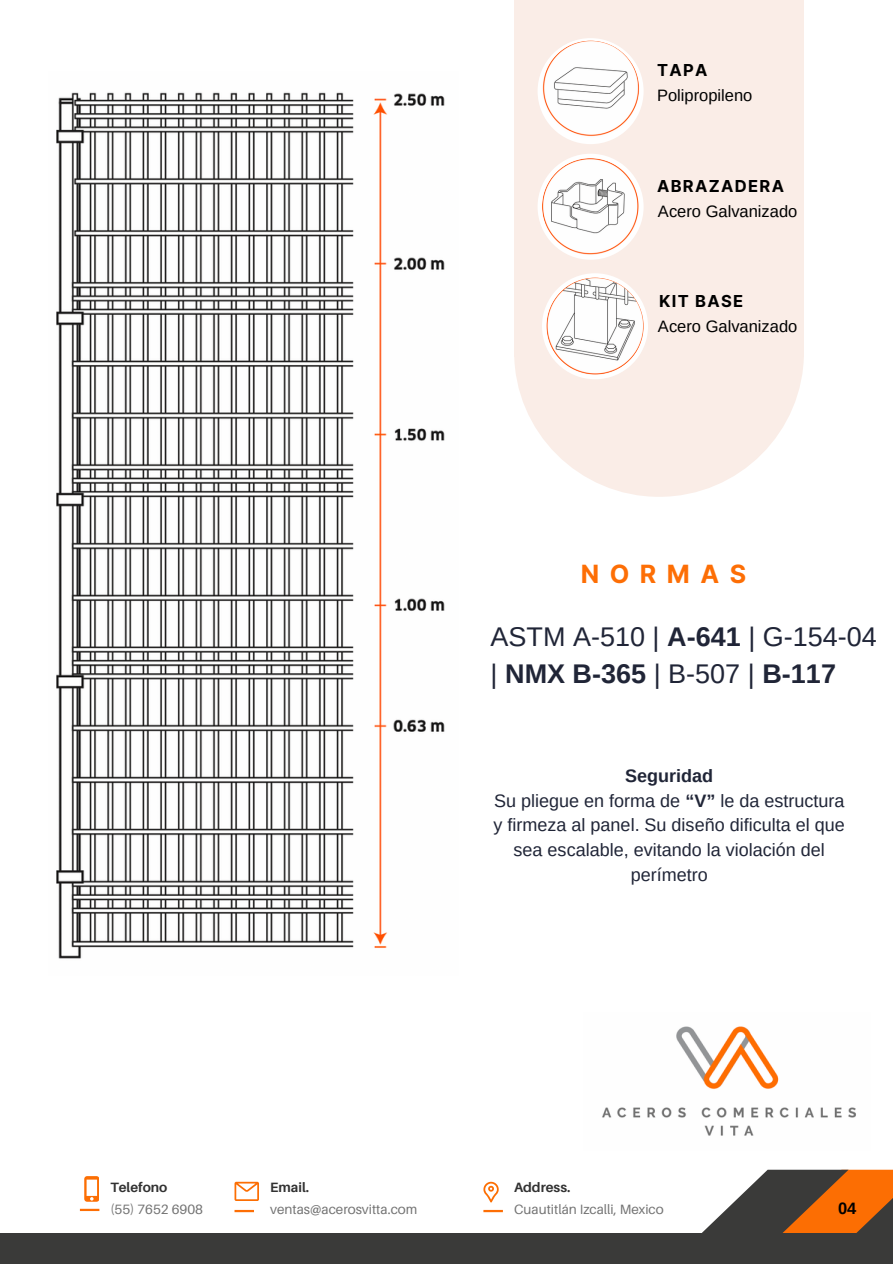
<style>
.page{position:relative;width:893px;height:1264px;background:#fff}
.page>*{position:absolute;margin:0;border:0;box-sizing:border-box;transform-origin:0 0}
.t1{font:27px/37.2px "Arimo";color:#202537}
.t2{font:700 25.2px "Inter";letter-spacing:.42em;color:#fd6e05}
.t3{font:18px/24.8px "Arimo";color:#202537;text-align:center}
.t4{font:700 18px "Arimo";color:#202537}
.t5{font:16.5px "Arimo";color:#000}
.t6{font:700 16.5px "Inter";letter-spacing:.08em;color:#000}
.t7{font:700 16.5px "Arimo";color:#000}
.t8{font:13.5px "Aileron";color:#737373}
.t9{font:700 13.5px "Aileron";color:#323232}
.s1{font-weight:700}
</style>
<div class="page">
<div style="left:514px;top:0;width:289px;height:357px;background:#faede7"></div>
<div style="left:514px;top:207px;width:289px;height:290px;background:#faede7;border-radius:50%"></div>
<img style="left:56px;top:92px;width:389px;height:867px">
<svg style="left:703px;top:1169px;width:189px;height:63px"></svg>
<div style="left:0;top:1232px;width:892px;height:31px;background:#3a3a39"></div>
<svg style="left:80px;top:1208px;width:19px;height:2px"></svg>
<hr style="left:234px;top:1209px;width:20px;height:3px;background:#fd6e05">
<hr style="left:483px;top:1209px;width:20px;height:3px;background:#fd6e05">
<img style="left:602px;top:1026px;width:254px;height:110px">
<svg style="left:84px;top:1176px;width:15px;height:25px"></svg>
<svg style="left:234px;top:1181px;width:25px;height:19px"></svg>
<svg style="left:483px;top:1181px;width:15px;height:20px"></svg>
<div style="left:537px;top:38px;width:106px;height:106px;background:#fff;border-radius:50%"></div>
<img style="left:542px;top:41px;width:97px;height:97px;border-radius:50%">
<div style="left:542px;top:273px;width:106px;height:106px;background:#fff;border-radius:50%"></div>
<img style="left:546px;top:278px;width:97px;height:97px;border-radius:50%">
<div style="left:537px;top:154px;width:106px;height:106px;background:#fff;border-radius:50%"></div>
<img style="left:542px;top:158px;width:97px;height:97px;border-radius:50%">
<p class="t6" style="left:657px;top:60px;width:52px">TAPA</p>
<p class="t5" style="left:657px;top:86px;width:97px">Polipropileno</p>
<p class="t6" style="left:657px;top:176px;width:128px">ABRAZADERA</p>
<p class="t5" style="left:658px;top:202px;width:141px">Acero Galvanizado</p>
<p class="t6" style="left:659px;top:291px;width:86px">KIT BASE</p>
<p class="t5" style="left:658px;top:316px;width:141px">Acero Galvanizado</p>
<p class="t2" style="left:580px;top:559px;width:167px">NORMAS</p>
<p class="t1" style="left:490px;top:617px;width:388px">ASTM A-510 | <span class="s1">A-641</span> | G-154-04 | <span class="s1">NMX B-365</span> | B-507 | <span class="s1">B-117</span></p>
<p class="t4" style="left:625px;top:765px;width:89px">Seguridad</p>
<p class="t3" style="left:493px;top:787px;width:352px">Su pliegue en forma de <span class="s1">“V”</span> le da estructura y firmeza al panel. Su diseño dificulta el que sea escalable, evitando la violación del perímetro</p>
<p class="t9" style="left:110px;top:1178px;width:59px">Telefono</p>
<p class="t8" style="left:110px;top:1200px;width:94px">(55) 7652 6908</p>
<p class="t9" style="left:270px;top:1178px;width:40px">Email.</p>
<p class="t8" style="left:270px;top:1200px;width:149px">ventas@acerosvitta.com</p>
<p class="t9" style="left:514px;top:1178px;width:58px">Address.</p>
<p class="t8" style="left:514px;top:1200px;width:151px">Cuautitlán Izcalli, Mexico</p>
<p class="t7" style="left:837px;top:1199px;width:20px">04</p>
</div>
